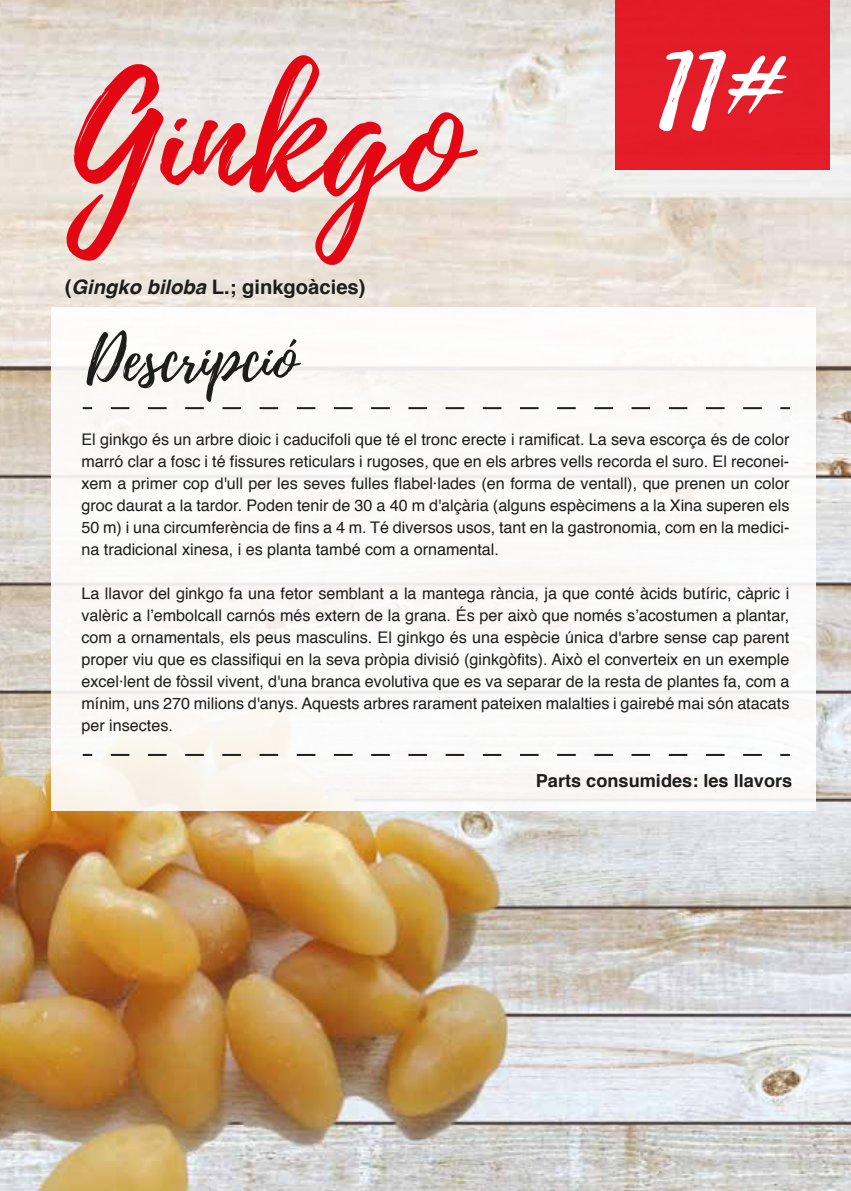
<style>
.page{position:relative;width:851px;height:1191px;background:#fff}
.page>*{position:absolute;margin:0;border:0;box-sizing:border-box;transform-origin:0 0}
.t1{font:126.4px "Playlist Script";color:#fff}
.t2{font:700 20px "Helvetica";color:#1d1d1b}
.t3{font:700 18px "Helvetica";color:#1d1d1b}
.t4{font:16px/22px "Helvetica";color:#1d1d1b;text-align:justify}
.s1{font-style:italic}
</style>
<div class="page">
<img style="left:0;top:0;width:850px;height:1191px">
<div style="left:615px;top:0;width:214px;height:170px;background:#e31d28"></div>
<div style="left:51px;top:307px;width:764px;height:504px;background:#fff"></div>
<svg style="left:780px;top:407px;width:9px;height:2px"></svg>
<svg style="left:83px;top:754px;width:9px;height:2px"></svg>
<svg style="left:111px;top:754px;width:651px;height:2px"></svg>
<svg style="left:780px;top:754px;width:9px;height:2px"></svg>
<svg style="left:64px;top:53px;width:418px;height:214px;background:#e8b2af"></svg>
<svg style="left:83px;top:330px;width:688px;height:79px"></svg>
<p class="t2" style="left:65px;top:271px;width:302px">(<span class="s1">Gingko biloba</span> L.; ginkgoàcies)</p>
<h1 class="t1" style="left:657px;top:-12px;width:134px">11#</h1>
<p class="t4" style="left:81px;top:429px;width:709px">El ginkgo és un arbre dioic i caducifoli que té el tronc erecte i ramificat. La seva escorça és de color marró clar a fosc i té fissures reticulars i rugoses, que en els arbres vells recorda el suro. El reconei&shy;xem a primer cop d'ull per les seves fulles flabel·lades (en forma de ventall), que prenen un color groc daurat a la tardor. Poden tenir de 30 a 40 m d'alçària (alguns espècimens a la Xina superen els 50 m) i una circumferència de fins a 4 m. Té diversos usos, tant en la gastronomia, com en la medici&shy;na tradicional xinesa, i es planta també com a ornamental.</p>
<p class="t4" style="left:81px;top:583px;width:709px">La llavor del ginkgo fa una fetor semblant a la mantega rància, ja que conté àcids butíric, càpric i valèric a l’embolcall carnós més extern de la grana. És per això que només s’acostumen a plantar, com a ornamentals, els peus masculins. El ginkgo és una espècie única d'arbre sense cap parent proper viu que es classifiqui en la seva pròpia divisió (ginkgòfits). Això el converteix en un exemple excel·lent de fòssil vivent, d'una branca evolutiva que es va separar de la resta de plantes fa, com a mínim, uns 270 milions d'anys. Aquests arbres rarament pateixen malalties i gairebé mai són atacats per insectes.</p>
<p class="t3" style="left:535px;top:766px;width:258px">Parts consumides: les llavors</p>
</div>
